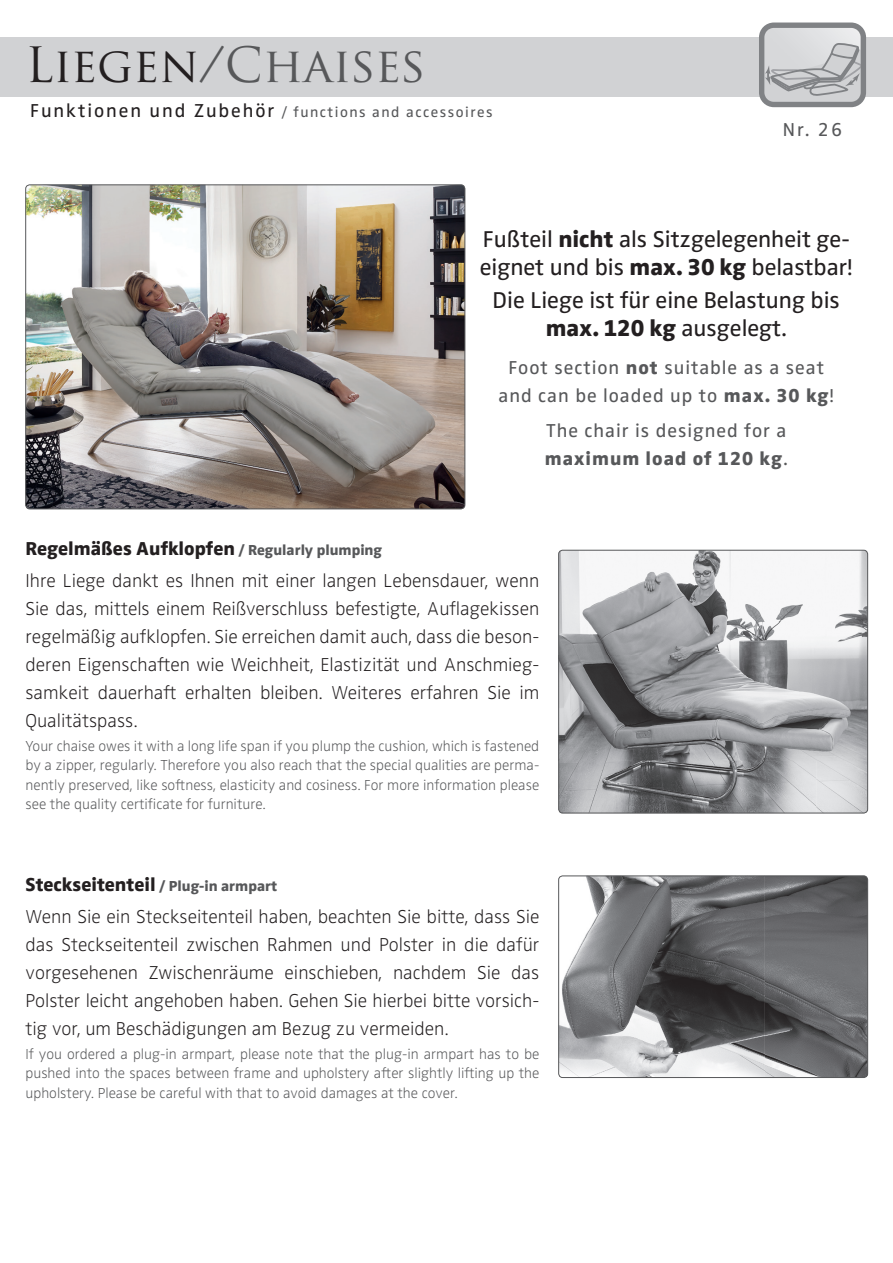
<style>
.page{position:relative;width:893px;height:1263px;background:#fff}
.page>*{position:absolute;margin:0;border:0;box-sizing:border-box;transform-origin:0 0}
.t1{font:47.4px "Trajan Pro";color:#57585a}
.t2{font:23.7px/28px "Zwo Pro";color:#231f20}
.t3{font:300 expanded 19.35px/28px "Zwo Pro";color:#231f20}
.t4{font:19.35px/28px "Zwo Pro";letter-spacing:.05em;color:#57585a;text-align:center}
.t5{font:300 expanded 15px/19.4px "Zwo Pro";color:#57585a;text-align:justify}
.t6{font:15px "Zwo Pro";letter-spacing:.1em;color:#57585a}
.s1{color:#231f20}
.s2{font-size:19.35px;color:#231f20}
.s3{font-weight:800}
.s4{font-weight:800;font-stretch:normal}
.s5{font-weight:800;font-stretch:normal;font-size:15px;color:#57585a}
</style>
<div class="page">
<div style="left:0;top:38px;width:893px;height:59px;background:#d1d2d4"></div>
<svg style="left:759px;top:23px;width:107px;height:84px"></svg>
<img style="left:26px;top:185px;width:439px;height:324px">
<div style="left:26px;top:185px;width:439px;height:324px;border:1px solid #57585a;border-radius:4px"></div>
<img style="left:558px;top:550px;width:310px;height:263px">
<div style="left:558px;top:550px;width:310px;height:263px;border:1px solid #57585a;border-radius:4px"></div>
<img style="left:558px;top:876px;width:310px;height:202px">
<div style="left:558px;top:876px;width:310px;height:202px;border:1px solid #57585a;border-radius:4px"></div>
<h1 class="t1" style="left:26px;top:35px;width:402px"><span class="s1">Liegen</span>/Chaises</h1>
<p class="t6" style="left:30px;top:103px;width:464px"><span class="s2">Funktionen und Zubehör</span> / functions and accessoires</p>
<p class="t4" style="left:783px;top:116px;width:61px">Nr. 26</p>
<p class="t2" style="left:480px;top:226px;width:375px">Fußteil <span class="s3">nicht</span> als Sitzgelegenheit ge&shy;eignet und bis <span class="s3">max. 30 kg</span> belastbar!</p>
<p class="t2" style="left:493px;top:286px;width:349px;text-align:center">Die Liege ist für eine Belastung bis <span class="s3">max. 120 kg</span> ausgelegt.</p>
<p class="t4" style="left:498px;top:354px;width:337px">Foot section <span class="s3">not</span> suitable as a seat and can be loaded up to <span class="s3">max. 30 kg</span>!</p>
<p class="t4" style="left:545px;top:417px;width:244px;text-align:left">The chair is designed for a <span class="s3">maximum load of 120 kg</span>.</p>
<p class="t3" style="left:26px;top:533px;width:515px;line-height:32.2px"><span class="s4">Regelmäßes Aufklopfen</span> <span class="s5">/ Regularly plumping<br></span>Ihre Liege dankt es Ihnen mit einer langen Lebensdauer, wenn</p>
<p class="t3" style="left:26px;top:595px;width:515px;text-align:justify">Sie das, mittels einem Reißverschluss befestigte, Auflagekissen regelmäßig aufklopfen. Sie erreichen damit auch, dass die beson&shy;deren Eigenschaften wie Weichheit, Elastizität und Anschmieg&shy;samkeit dauerhaft erhalten bleiben. Weiteres erfahren Sie im Qualitätspass.</p>
<p class="t5" style="left:26px;top:737px;width:515px">Your chaise owes it with a long life span if you plump the cushion, which is fastened by a zipper, regularly. Therefore you also reach that the special qualities are perma&shy;nently preserved, like softness, elasticity and cosiness. For more information please see the quality certificate for furniture.</p>
<p class="t3" style="left:26px;top:869px;width:515px;line-height:32.2px"><span class="s4">Steckseitenteil</span> <span class="s5">/ Plug-in armpart<br></span>Wenn Sie ein Steckseitenteil haben, beachten Sie bitte, dass Sie</p>
<p class="t3" style="left:26px;top:931px;width:515px;text-align:justify">das Steckseitenteil zwischen Rahmen und Polster in die dafür vorgesehenen Zwischenräume einschieben, nachdem Sie das Polster leicht angehoben haben. Gehen Sie hierbei bitte vorsich&shy;tig vor, um Beschädigungen am Bezug zu vermeiden.</p>
<p class="t5" style="left:26px;top:1045px;width:515px">If you ordered a plug-in armpart, please note that the plug-in armpart has to be pushed into the spaces between frame and upholstery after slightly lifting up the upholstery. Please be careful with that to avoid damages at the cover.</p>
</div>
